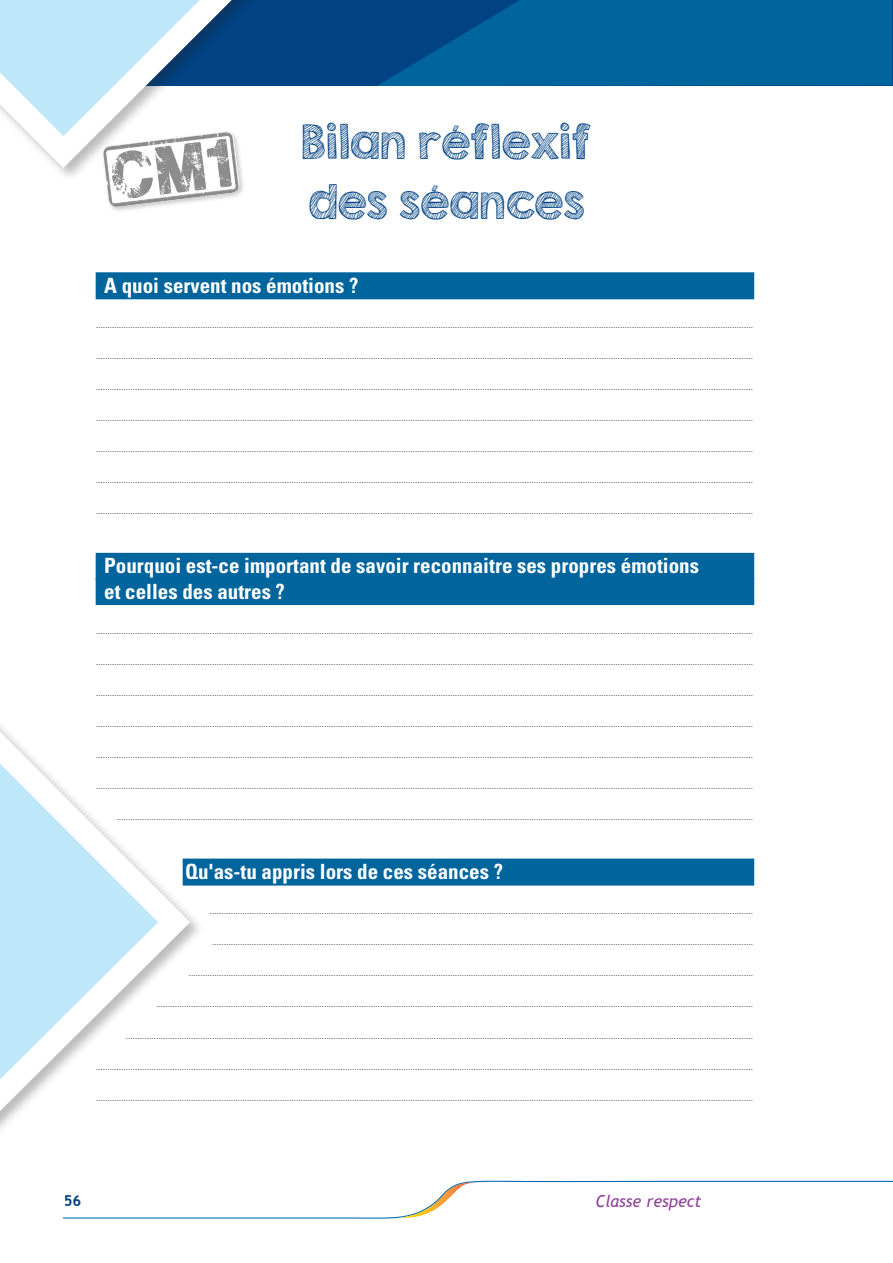
<style>
.page{position:relative;width:893px;height:1263px;background:#fff}
.page>*{position:absolute;margin:0;border:0;box-sizing:border-box;transform-origin:0 0}
.t1{font:42px/60px "KG Second Chances Sketch";color:#014283}
.t2{font:700 condensed 21px/25.2px "Univers LT Std";color:#fff}
.t3{font:italic 16.5px "Trebuchet MS";color:#8f4198}
.t4{font:700 15px "Trebuchet MS";color:#014283}
.t5{font:300 condensed 10.5px "Univers LT Std";color:#231f20}
</style>
<div class="page">
<div style="left:0;top:0;width:893px;height:86px;background:#014283"></div>
<svg style="left:378px;top:0;width:514px;height:86px;background:#005f99"></svg>
<svg style="left:64px;top:1180px;width:829px;height:39px"></svg>
<svg style="left:0;top:726px;width:206px;height:404px"></svg>
<div style="left:96px;top:272px;width:658px;height:27px;background:#00649d"></div>
<div style="left:96px;top:553px;width:658px;height:27px;background:#00649d"></div>
<div style="left:96px;top:578px;width:658px;height:27px;background:#00649d"></div>
<div style="left:183px;top:858px;width:571px;height:27px;background:#00649d"></div>
<div style="left:101px;top:129px;width:145px;height:84px;background:#231f20;opacity:.4"></div>
<svg style="left:0;top:0;width:247px;height:208px"></svg>
<h1 class="t1" style="left:302px;top:111px;width:291px">Bilan réflexif des séances</h1>
<h2 class="t2" style="left:104px;top:273px;width:256px">A quoi servent nos émotions ?</h2>
<p class="t5" style="left:96px;top:318px;width:659px">..........................................................................................................................................................................................................................................................................................</p>
<p class="t5" style="left:96px;top:349px;width:659px">..........................................................................................................................................................................................................................................................................................</p>
<p class="t5" style="left:96px;top:380px;width:659px">..........................................................................................................................................................................................................................................................................................</p>
<p class="t5" style="left:96px;top:411px;width:659px">..........................................................................................................................................................................................................................................................................................</p>
<p class="t5" style="left:96px;top:442px;width:659px">..........................................................................................................................................................................................................................................................................................</p>
<p class="t5" style="left:96px;top:473px;width:659px">..........................................................................................................................................................................................................................................................................................</p>
<p class="t5" style="left:96px;top:504px;width:659px">..........................................................................................................................................................................................................................................................................................</p>
<h2 class="t2" style="left:104px;top:553px;width:596px">Pourquoi est-ce important de savoir reconnaitre ses propres émotions et celles des autres ?</h2>
<p class="t5" style="left:96px;top:624px;width:659px">..........................................................................................................................................................................................................................................................................................</p>
<p class="t5" style="left:96px;top:655px;width:659px">..........................................................................................................................................................................................................................................................................................</p>
<p class="t5" style="left:96px;top:686px;width:659px">..........................................................................................................................................................................................................................................................................................</p>
<p class="t5" style="left:96px;top:717px;width:659px">..........................................................................................................................................................................................................................................................................................</p>
<p class="t5" style="left:96px;top:748px;width:659px">..........................................................................................................................................................................................................................................................................................</p>
<p class="t5" style="left:96px;top:779px;width:659px">..........................................................................................................................................................................................................................................................................................</p>
<p class="t5" style="left:117px;top:810px;width:638px">.................................................................................................................................................................................................................................................................................</p>
<h2 class="t2" style="left:185px;top:859px;width:319px">Qu'as-tu appris lors de ces séances ?</h2>
<p class="t5" style="left:210px;top:904px;width:545px">.........................................................................................................................................................................................................................................</p>
<p class="t5" style="left:212px;top:935px;width:542px">........................................................................................................................................................................................................................................</p>
<p class="t5" style="left:189px;top:966px;width:566px">..................................................................................................................................................................................................................................................</p>
<p class="t5" style="left:156px;top:997px;width:598px">................................................................................................................................................................................................................................................................</p>
<p class="t5" style="left:126px;top:1028px;width:629px">.............................................................................................................................................................................................................................................................................</p>
<p class="t5" style="left:96px;top:1059px;width:659px">..........................................................................................................................................................................................................................................................................................</p>
<p class="t5" style="left:96px;top:1090px;width:659px">..........................................................................................................................................................................................................................................................................................</p>
<h3 class="t4" style="left:64px;top:1191px;width:19px">56</h3>
<h3 class="t3" style="left:595px;top:1191px;width:107px">Classe respect</h3>
</div>
